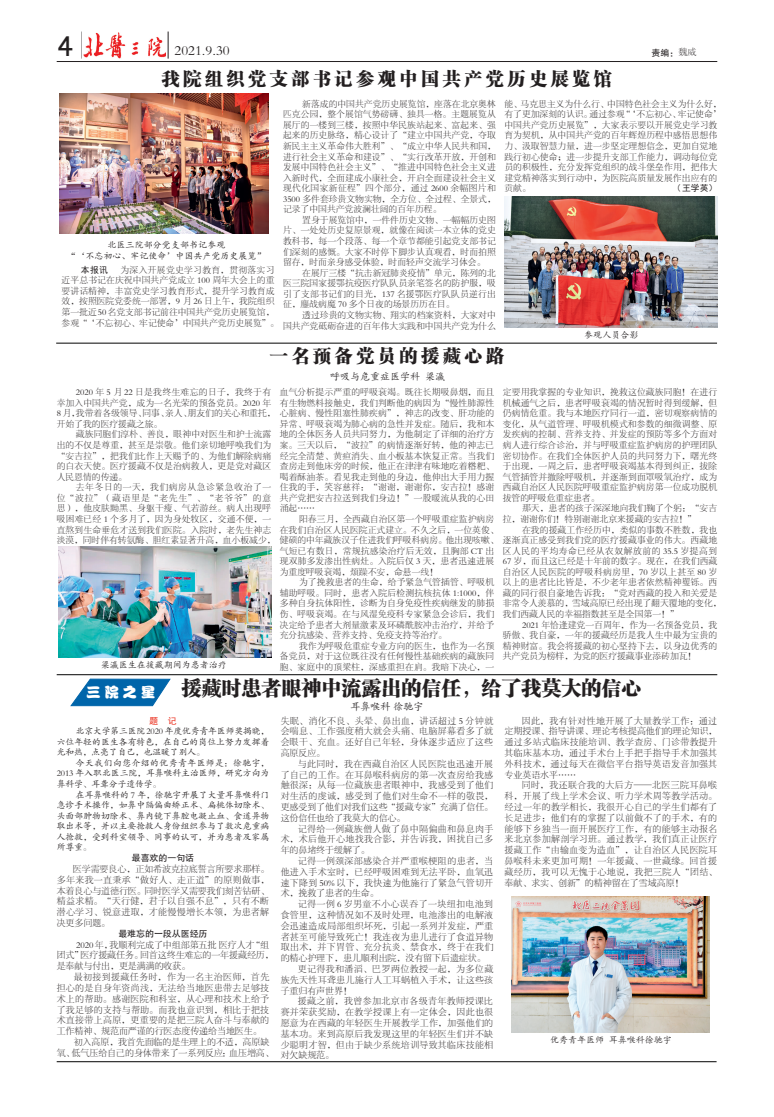
<style>
.page{position:relative;width:774px;height:1117px;background:#fff}
.page>*{position:absolute;margin:0;border:0;box-sizing:border-box;transform-origin:0 0}
.t1{font:30px "Shruti";color:#231f20}
.t2{font:20px "FZCSJW GB1 0";color:#231f20}
.t3{font:18px "FZCSK GBK1 0";letter-spacing:.2em;color:#231f20}
.t4{font:14px "FZSYJW GB1 0";color:#231f20}
.t5{font:14px "FZPWJW GB1 0";color:#fff}
.t6{font:10px "Kai Ti";color:#231f20}
.t7{font:10px "FZKTK GBK1 0";color:#231f20}
.t8{font:9px/10.8px "FZSYK GBK1 0";letter-spacing:.03em;color:#231f20;text-align:justify}
.t9{font:9px/10.8px "FZSYK GBK1 0";letter-spacing:-.01em;color:#231f20}
.t10{font:9px "Kai Ti";color:#231f20}
.t11{font:9px "FZHTK GBK1 0";letter-spacing:-.01em;color:#231f20}
.t12{font:9px "Adobe Heiti Std";letter-spacing:-.01em;color:#231f20}
.t13{font:9px "FZHTK GBK1 0";color:#eb3524}
.t14{font:8.8px/10.6px "FZSYK GBK1 0";letter-spacing:.01em;color:#231f20;text-align:justify}
.t15{font:8.8px/10.6px "FZKTK GBK1 0";letter-spacing:.01em;color:#231f20;text-align:justify}
.t16{font:8.8px "Sim Hei";letter-spacing:.015em;color:#231f20}
.s1{font-family:"FZSYJW GB1 0"}
</style>
<div class="page">
<hr style="left:57px;top:61px;width:660px;height:1px;background:#231f20">
<svg style="left:168px;top:32px;width:1px;height:27px"></svg>
<img style="left:83px;top:32px;width:83px;height:27px">
<hr style="left:57px;top:1061px;width:659px;height:1px;background:#030303">
<img style="left:511px;top:897px;width:198px;height:135px">
<svg style="left:71px;top:679px;width:99px;height:27px"></svg>
<hr style="left:57px;top:674px;width:660px;height:1px;background:#030303">
<hr style="left:56px;top:343px;width:661px;height:1px;background:#030303">
<img style="left:59px;top:546px;width:212px;height:111px">
<img style="left:59px;top:94px;width:209px;height:139px">
<img style="left:504px;top:196px;width:213px;height:132px">
<p class="t1" style="left:57px;top:28px;width:19px">4</p>
<p class="t4" style="left:175px;top:43px;width:57px">2021.9.30</p>
<p class="t11" style="left:651px;top:47px;width:46px">责编：<span class="s1">魏威</span></p>
<p class="t3" style="left:162px;top:68px;width:452px">我院组织党支部书记参观中国共产党历史展览馆</p>
<p class="t10" style="left:107px;top:240px;width:120px">北医三院部分党支部书记参观</p>
<p class="t10" style="left:67px;top:251px;width:199px">“‘不忘初心、牢记使命’中国共产党历史展览”</p>
<p class="t14" style="left:62px;top:265px;width:219px;text-align:left;text-indent:59px">为深入开展党史学习教育，贯彻落实习近平总书记在庆祝中国共产党成立 100 周年大会上的重要讲话精神，丰富党史学习教育形式，提升学习教育成效，按照医院党委统一部署，9 月 26 日上午，我院组织第一批近50名党支部书记前往中国共产党历史展览馆，参观“‘不忘初心、牢记使命’中国共产党历史展览”。</p>
<p class="t16" style="left:81px;top:265px;width:28px">本报讯</p>
<p class="t14" style="left:283px;top:99px;width:214px;text-indent:19px">新落成的中国共产党历史展览馆，座落在北京奥林匹克公园，整个展馆气势磅礴、独具一格。主题展览从展厅的一楼到三楼，按照中华民族站起来、富起来、强起来的历史脉络，精心设计了“建立中国共产党，夺取新民主主义革命伟大胜利”、“成立中华人民共和国，进行社会主义革命和建设”、“实行改革开放，开创和发展中国特色社会主义”、“推进中国特色社会主义进入新时代，全面建成小康社会，开启全面建设社会主义现代化国家新征程”四个部分，通过 2600 余幅图片和3500 多件套珍贵文物实物，全方位、全过程、全景式，记录了中国共产党波澜壮阔的百年历程。</p>
<p class="t14" style="left:283px;top:215px;width:214px;text-indent:19px">置身于展览馆中，一件件历史文物、一幅幅历史图片、一处处历史复原景观，就像在阅读一本立体的党史教科书，每一个段落、每一个章节都能引起党支部书记们深刻的感慨。大家不时停下脚步认真观看，时而拍照留存，时而亲身感受体验，时而轻声交流学习体会。</p>
<p class="t14" style="left:283px;top:268px;width:214px;text-indent:19px">在展厅三楼“抗击新冠肺炎疫情”单元，陈列的北医三院国家援鄂抗疫医疗队队员亲笔签名的防护服，吸引了支部书记们的目光，137 名援鄂医疗队队员逆行出征，鏖战病魔 70 多个日夜的场景历历在目。</p>
<p class="t14" style="left:283px;top:310px;width:214px;text-align:right">透过珍贵的文物实物、翔实的档案资料，大家对中<br>国共产党砥砺奋进的百年伟大实践和中国共产党为什么</p>
<p class="t14" style="left:504px;top:99px;width:219px;text-align:left">能、马克思主义为什么行、中国特色社会主义为什么好，有了更加深刻的认识。通过参观“‘不忘初心、牢记使命’中国共产党历史展览”，大家表示要以开展党史学习教育为契机，从中国共产党的百年辉煌历程中感悟思想伟力、汲取智慧力量，进一步坚定理想信念，更加自觉地践行初心使命；进一步提升支部工作能力，调动每位党员的积极性，充分发挥党组织的战斗堡垒作用，把伟大建党精神落实到行动中，为医院高质量发展作出应有的贡献。</p>
<p class="t16" style="left:676px;top:184px;width:43px">( 王学英）</p>
<p class="t10" style="left:584px;top:330px;width:56px">参观人员合影</p>
<p class="t3" style="left:270px;top:345px;width:235px">一名预备党员的援藏心路</p>
<p class="t6" style="left:330px;top:371px;width:116px">呼吸与危重症医学科 梁瀛</p>
<p class="t14" style="left:57px;top:387px;width:220px;text-align:left;text-indent:19px">2020 年 5 月 22 日是我终生难忘的日子，我终于有幸加入中国共产党，成为一名光荣的预备党员。2020 年<br>8 月，我带着各级领导、同事、亲人、朋友们的关心和重托，开始了我的医疗援藏之旅。</p>
<p class="t14" style="left:57px;top:429px;width:216px;text-indent:19px">藏族同胞们淳朴、善良，眼神中对医生和护士流露出的不仅是尊重，甚至是崇敬。他们亲切地呼唤我们为“安吉拉”，把我们比作上天赐予的、为他们解除病痛的白衣天使。医疗援藏不仅是治病救人，更是党对藏区人民恩情的传递。</p>
<p class="t14" style="left:57px;top:482px;width:220px;text-align:left;text-indent:19px">去年冬日的一天，我们病房从急诊紧急收治了一位“波拉”（藏语里是“老先生”、“老爷爷”的意思），他皮肤黝黑、身躯干瘦、气若游丝。病人出现呼吸困难已经 1 个多月了，因为身处牧区，交通不便，一直熬到生命垂危才送到我们医院。入院时，老先生神志淡漠，同时伴有转氨酶、胆红素显著升高，血小板减少，</p>
<p class="t10" style="left:101px;top:661px;width:127px">梁瀛医生在援藏期间为患者治疗</p>
<p class="t14" style="left:280px;top:387px;width:216px">血气分析提示严重的呼吸衰竭。既往长期吸鼻烟，而且有生物燃料接触史，我们判断他的病因为“慢性肺源性心脏病、慢性阻塞性肺疾病”，神志的改变、肝功能的异常、呼吸衰竭为肺心病的急性并发症。随后，我和本地的全体医务人员共同努力，为他制定了详细的治疗方案。三天以后，“波拉”的病情逐渐好转，他的神志已经完全清楚、黄疸消失、血小板基本恢复正常。当我们查房走到他床旁的时候，他正在津津有味地吃着糌粑、喝着酥油茶。看见我走到他的身边，他伸出大手用力握住我的手，笑容慈祥：“谢谢，谢谢你，安吉拉！感谢共产党把安吉拉送到我们身边！”一股暖流从我的心田涌起……</p>
<p class="t14" style="left:280px;top:514px;width:220px;text-align:left;text-indent:19px">阳春三月，全西藏自治区第一个呼吸重症监护病房在我们自治区人民医院正式建立。不久之后，一位英俊、健硕的中年藏族汉子住进我们呼吸科病房。他出现咳嗽、气短已有数日，常规抗感染治疗后无效，且胸部 CT 出现双肺多发渗出性病灶。入院后仅 3 天，患者迅速进展为重度呼吸衰竭，烦躁不安，命悬一线！</p>
<p class="t14" style="left:280px;top:577px;width:216px;text-indent:19px">为了挽救患者的生命，给予紧急气管插管、呼吸机辅助呼吸。同时，患者入院后检测抗核抗体 1:1000，伴多种自身抗体阳性，诊断为自身免疫性疾病继发的肺损伤、呼吸衰竭。在与风湿免疫科专家紧急会诊后，我们决定给予患者大剂量激素及环磷酰胺冲击治疗，并给予充分抗感染、营养支持、免疫支持等治疗。</p>
<p class="t14" style="left:280px;top:641px;width:216px;text-indent:19px">我作为呼吸危重症专业方向的医生，也作为一名预备党员，对于这位既往没有任何慢性基础疾病的藏族同胞、家庭中的顶梁柱，深感重担在肩。我暗下决心，一</p>
<p class="t14" style="left:503px;top:387px;width:216px">定要用我掌握的专业知识，挽救这位藏族同胞！在进行机械通气之后，患者呼吸衰竭的情况暂时得到缓解，但仍病情危重。我与本地医疗同行一道，密切观察病情的变化，从气道管理、呼吸机模式和参数的细微调整、原发疾病的控制、营养支持、并发症的预防等多个方面对病人进行综合诊治，并与呼吸重症监护病房的护理团队密切协作。在我们全体医护人员的共同努力下，曙光终于出现，一周之后，患者呼吸衰竭基本得到纠正，拔除气管插管并撤除呼吸机，并逐渐到面罩吸氧治疗，成为西藏自治区人民医院呼吸重症监护病房第一位成功脱机拔管的呼吸危重症患者。</p>
<p class="t14" style="left:503px;top:503px;width:216px;text-indent:19px">那天，患者的孩子深深地向我们鞠了个躬：“安吉拉，谢谢你们！特别谢谢北京来援藏的安吉拉！”</p>
<p class="t14" style="left:503px;top:524px;width:220px;text-align:left;text-indent:19px">在我的援藏工作经历中，类似的事数不胜数，我也逐渐真正感受到我们党的医疗援藏事业的伟大。西藏地区人民的平均寿命已经从农奴解放前的 35.5 岁提高到<br>67 岁，而且这已经是十年前的数字。现在，在我们西藏自治区人民医院的呼吸科病房里，70 岁以上甚至 80 岁以上的患者比比皆是，不少老年患者依然精神矍铄。西藏的同行很自豪地告诉我：“党对西藏的投入和关爱是非常令人羡慕的，雪域高原已经出现了翻天覆地的变化，我们西藏人民的幸福指数甚至是全国第一！”</p>
<p class="t14" style="left:503px;top:619px;width:216px;text-indent:19px">2021 年恰逢建党一百周年，作为一名预备党员，我骄傲、我自豪，一年的援藏经历是我人生中最为宝贵的精神财富。我会将援藏的初心坚持下去，以身边优秀的共产党员为榜样，为党的医疗援藏事业添砖加瓦！</p>
<p class="t5" style="left:86px;top:685px;width:70px">三院之星</p>
<p class="t2" style="left:182px;top:676px;width:462px">援藏时患者眼神中流露出的信任，给了我莫大的信心</p>
<p class="t7" style="left:351px;top:701px;width:74px">耳鼻喉科 徐驰宇</p>
<p class="t13" style="left:149px;top:715px;width:29px">题 记</p>
<p class="t15" style="left:57px;top:726px;width:214px;text-indent:19px">北京大学第三医院 2020 年度优秀青年医师奖揭晓，六位年轻的医生各有特色，在自己的岗位上努力发挥着光和热，点亮了自己，也温暖了别人。</p>
<p class="t15" style="left:57px;top:758px;width:214px;text-indent:19px">今天我们向您介绍的优秀青年医师是：徐驰宇，2013 年入职北医三院，耳鼻喉科主治医师，研究方向为鼻科学、耳聋分子遗传学。</p>
<p class="t15" style="left:57px;top:789px;width:214px;text-indent:19px">在耳鼻喉科的 7 年，徐驰宇开展了大量耳鼻喉科门急诊手术操作，如鼻中隔偏曲矫正术、扁桃体切除术、头面部肿物切除术、鼻内镜下鼻腔电凝止血、食道异物取出术等，并以主要抢救人身份组织参与了数次危重病人抢救，受到科室领导、同事的认可，并为患者及家属所尊重。</p>
<p class="t11" style="left:132px;top:853px;width:64px">最喜欢的一句话</p>
<p class="t8" style="left:57px;top:864px;width:214px;text-indent:16px">医学需要良心，正如希波克拉底誓言所要求那样。多年来我一直秉承“做好人、走正道”的原则做事，本着良心与道德行医。同时医学又需要我们刻苦钻研、精益求精。“天行健，君子以自强不息”，只有不断潜心学习、锐意进取，才能慢慢增长本领，为患者解决更多问题。</p>
<p class="t12" style="left:118px;top:928px;width:91px">最难忘的一段从医经历</p>
<p class="t9" style="left:57px;top:939px;width:219px;text-indent:19px">2020 年，我顺利完成了中组部第五批 医疗人才“组团式”医疗援藏任务。回首这终生难忘的一年援藏经历，是奉献与付出，更是满满的收获。</p>
<p class="t8" style="left:57px;top:972px;width:214px;text-indent:17px">最初接到援藏任务时，作为一名主治医师，首先担心的是自身年资尚浅，无法给当地医患带去足够技术上的帮助。感谢医院和科室，从心理和技术上给予了我足够的支持与帮助。而我也意识到，相比于把技术直接带上高原，更重要的是把三院人奋斗与奉献的工作精神、规范而严谨的行医态度传递给当地医生。</p>
<p class="t9" style="left:57px;top:1037px;width:219px;text-indent:17px">初入高原，我首先面临的是生理上的不适，高原缺氧、低气压给自己的身体带来了一系列反应：血压增高、</p>
<p class="t8" style="left:281px;top:715px;width:214px">失眠、消化不良、头晕、鼻出血，讲话超过 5 分钟就会喘息、工作强度稍大就会头痛、电脑屏幕看多了就会眼干、充血。还好自己年轻，身体逐步适应了这些高原反应。</p>
<p class="t8" style="left:281px;top:758px;width:214px;text-indent:17px">与此同时，我在西藏自治区人民医院也迅速开展了自己的工作。在耳鼻喉科病房的第一次查房给我感触很深：从每一位藏族患者眼神中，我感受到了他们对生活的虔诚，感受到了他们对生命不一样的敬畏，更感受到了他们对我们这些“援藏专家”充满了信任。这份信任也给了我莫大的信心。</p>
<p class="t8" style="left:281px;top:823px;width:214px;text-indent:17px">记得给一例藏族僧人做了鼻中隔偏曲和鼻息肉手术，术后他开心地找我合影，并告诉我，困扰自己多年的鼻堵终于缓解了。</p>
<p class="t8" style="left:281px;top:856px;width:214px;text-indent:17px">记得一例颈深部感染合并严重喉梗阻的患者，当他进入手术室时，已经呼吸困难到无法平卧，血氧迅速下降到 50% 以下，我快速为他施行了紧急气管切开术，挽救了患者的生命。</p>
<p class="t8" style="left:281px;top:899px;width:214px;text-indent:17px">记得一例 6 岁男童不小心误吞了一块纽扣电池到食管里，这种情况如不及时处理，电池渗出的电解液会迅速造成局部组织坏死，引起一系列并发症，严重者甚至可能导致死亡！我连夜为患儿进行了食道异物取出术，并下胃管、充分抗炎、禁食水，终于在我们的精心护理下，患儿顺利出院，没有留下后遗症状。</p>
<p class="t8" style="left:281px;top:964px;width:214px;text-indent:17px">更记得我和潘滔、巴罗两位教授一起，为多位藏族先天性耳聋患儿施行人工耳蜗植入手术，让这些孩子重归有声世界！</p>
<p class="t8" style="left:281px;top:996px;width:214px;text-indent:17px">援藏之前，我曾参加北京市各级青年教师授课比赛并荣获奖励，在教学授课上有一定体会，因此也很愿意为在西藏的年轻医生开展教学工作，加强他们的基本功。来到高原后我发现这里的年轻医生们并不缺少聪明才智，但由于缺少系统培训导致其临床技能相对欠缺规范。</p>
<p class="t8" style="left:505px;top:715px;width:214px;text-indent:17px">因此，我有针对性地开展了大量教学工作：通过定期授课、指导讲课、理论考核提高他们的理论知识，通过多站式临床技能培训、教学查房、门诊带教提升其临床基本功，通过手术台上手把手指导手术加强其外科技术，通过每天在微信平台指导英语发音加强其专业英语水平……</p>
<p class="t8" style="left:505px;top:780px;width:214px;text-indent:17px">同时，我还联合我的大后方——北医三院耳鼻喉科，开展了线上学术会议、听力学术周等教学活动。经过一年的教学相长，我很开心自己的学生们都有了长足进步：他们有的掌握了以前做不了的手术，有的能够下乡独当一面开展医疗工作，有的能够主动报名来北京参加解剖学习班。通过教学，我们真正让医疗援藏工作“由输血变为造血”，让自治区人民医院耳鼻喉科未来更加可期！一年援藏、一世藏缘。回首援藏经历，我可以无愧于心地说，我把三院人“团结、奉献、求实、创新”的精神留在了雪域高原！</p>
<p class="t10" style="left:550px;top:1035px;width:123px">优秀青年医师 耳鼻喉科徐驰宇</p>
</div>
